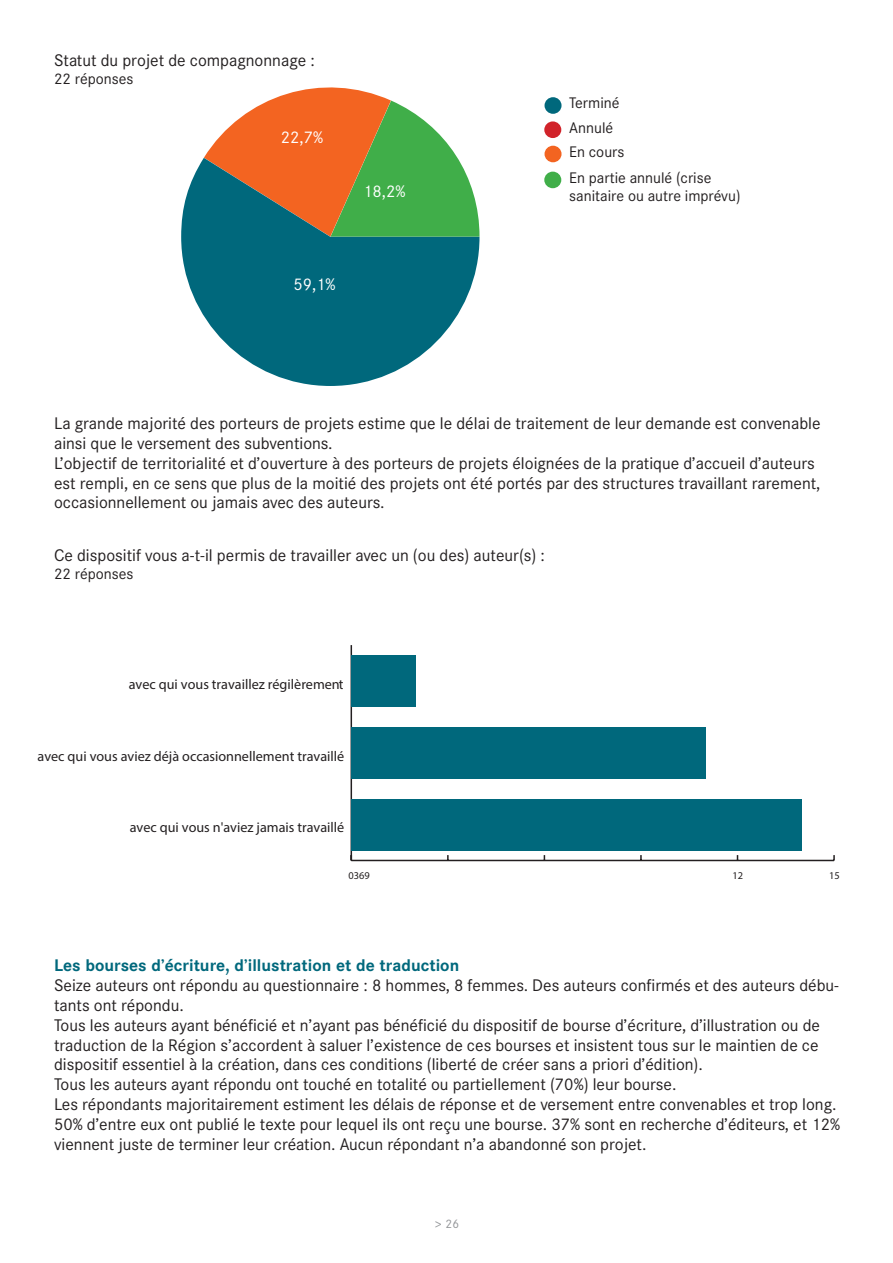
<style>
.page{position:relative;width:893px;height:1263px;background:#fff}
.page>*{position:absolute;margin:0;border:0;box-sizing:border-box;transform-origin:0 0}
.t1{font:16.5px/19.8px "Corporate S";color:#231f20}
.t2{font:700 16.5px "Corporate S";color:#00687c}
.t3{font:16.5px "Corporate S";color:#fff}
.t4{font:15px/18px "Corporate S";color:#231f20}
.t5{font:14.1px "Myriad Pro";color:#231f20}
.t6{font:12px "Corporate S";color:#939598}
.t7{font:10.35px "Myriad Pro";color:#231f20}
</style>
<div class="page">
<svg style="left:204px;top:87px;width:254px;height:71px"></svg>
<svg style="left:181px;top:158px;width:298px;height:228px;fill:#00687c"></svg>
<div style="left:544px;top:97px;width:17px;height:17px;background:#00687c;border-radius:50%"></div>
<div style="left:544px;top:172px;width:17px;height:16px;background:#40ae49;border-radius:50%"></div>
<div style="left:544px;top:146px;width:17px;height:16px;background:#f36421;border-radius:50%"></div>
<div style="left:544px;top:121px;width:17px;height:17px;background:#d1232a;border-radius:50%"></div>
<hr style="left:351px;top:860px;width:483px;height:1px;background:#231f20">
<hr style="left:351px;top:645px;width:1px;height:215px;background:#231f20">
<div style="left:351px;top:655px;width:64px;height:52px;background:#00687c"></div>
<div style="left:351px;top:727px;width:354px;height:52px;background:#00687c"></div>
<div style="left:351px;top:799px;width:451px;height:51px;background:#00687c"></div>
<p class="t1" style="left:54px;top:51px;width:262px">Statut du projet de compagnonnage :</p>
<p class="t4" style="left:54px;top:70px;width:81px">22 réponses</p>
<p class="t3" style="left:281px;top:127px;width:44px">22,7%</p>
<p class="t3" style="left:363px;top:181px;width:44px">18,2%</p>
<p class="t3" style="left:293px;top:275px;width:44px">59,1%</p>
<p class="t4" style="left:569px;top:94px;width:52px">Terminé</p>
<p class="t4" style="left:569px;top:119px;width:46px">Annulé</p>
<p class="t4" style="left:569px;top:143px;width:57px">En cours</p>
<p class="t4" style="left:569px;top:169px;width:173px">En partie annulé (crise sanitaire ou autre imprévu)</p>
<p class="t1" style="left:54px;top:414px;width:768px">La grande majorité des porteurs de projets estime que le délai de traitement de leur demande est convenable ainsi que le versement des subventions.<br>L’objectif de territorialité et d’ouverture à des porteurs de projets éloignées de la pratique d’accueil d’auteurs est rempli, en ce sens que plus de la moitié des projets ont été portés par des structures travaillant rarement, occasionnellement ou jamais avec des auteurs.</p>
<p class="t1" style="left:54px;top:545px;width:493px">Ce dispositif vous a-t-il permis de travailler avec un (ou des) auteur(s) :</p>
<p class="t4" style="left:54px;top:565px;width:81px">22 réponses</p>
<p class="t5" style="left:129px;top:675px;width:216px">avec qui vous travaillez régilèrement</p>
<p class="t5" style="left:38px;top:747px;width:308px">avec qui vous aviez déjà occasionnellement travaillé</p>
<p class="t5" style="left:130px;top:819px;width:216px">avec qui vous n'aviez jamais travaillé</p>
<p class="t7" style="left:348px;top:869px;width:23px">0369</p>
<p class="t7" style="left:732px;top:869px;width:12px">12</p>
<p class="t7" style="left:829px;top:869px;width:12px">15</p>
<p class="t2" style="left:54px;top:955px;width:407px">Les bourses d’écriture, d’illustration et de traduction</p>
<p class="t1" style="left:54px;top:975px;width:788px">Seize auteurs ont répondu au questionnaire : 8 hommes, 8 femmes. Des auteurs confirmés et des auteurs débu&shy;tants ont répondu.<br>Tous les auteurs ayant bénéficié et n’ayant pas bénéficié du dispositif de bourse d’écriture, d’illustration ou de traduction de la Région s’accordent à saluer l’existence de ces bourses et insistent tous sur le maintien de ce dispositif essentiel à la création, dans ces conditions (liberté de créer sans a priori d’édition).<br>Tous les auteurs ayant répondu ont touché en totalité ou partiellement (70%) leur bourse.<br>Les répondants majoritairement estiment les délais de réponse et de versement entre convenables et trop long.<br>50% d’entre eux ont publié le texte pour lequel ils ont reçu une bourse. 37% sont en recherche d’éditeurs, et 12% viennent juste de terminer leur création. Aucun répondant n’a abandonné son projet.</p>
<p class="t6" style="left:434px;top:1217px;width:27px">&gt; 26</p>
</div>
